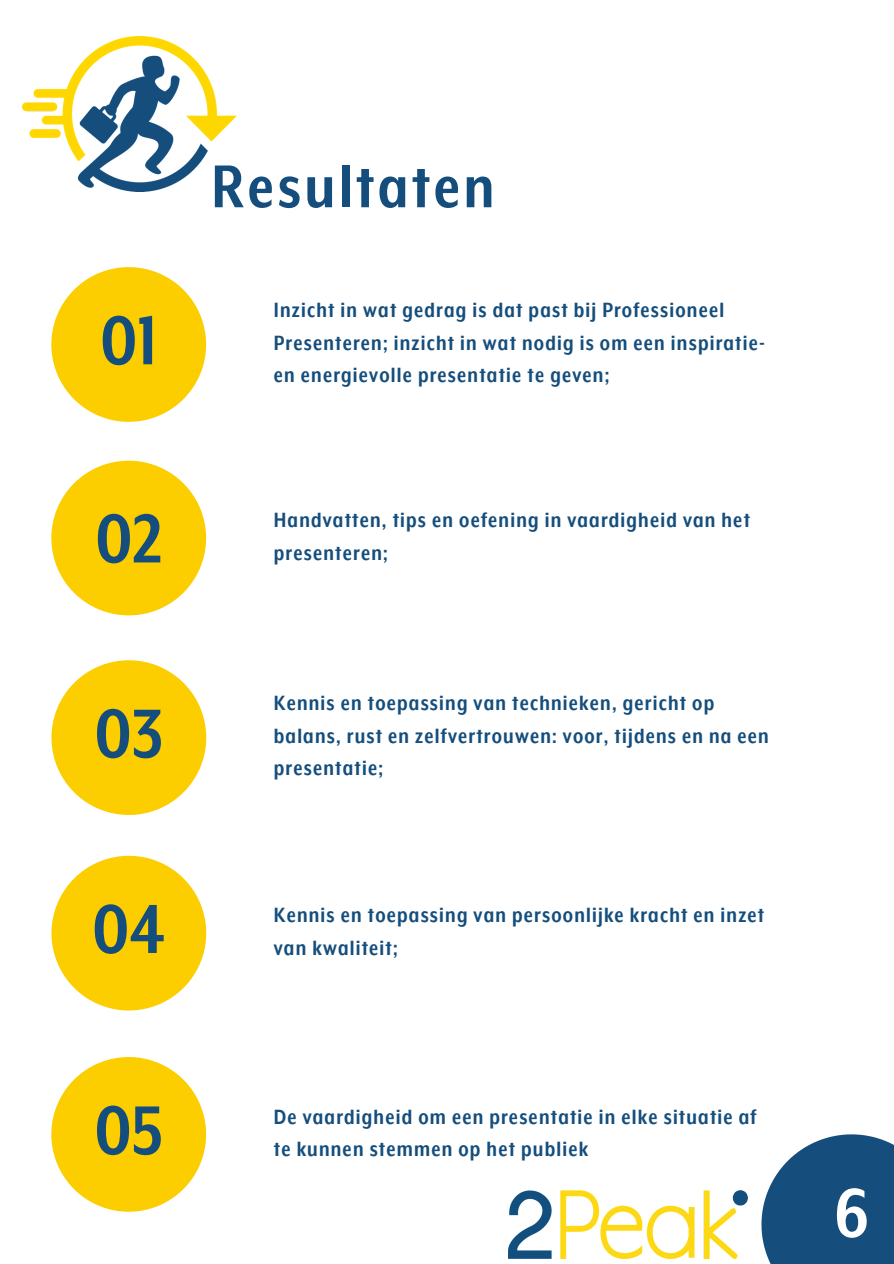
<style>
.page{position:relative;width:894px;height:1264px;background:#fff}
.page>*{position:absolute;margin:0;border:0;box-sizing:border-box;transform-origin:0 0}
.t1{font:700 79.5px "Mr Eaves XL Mod Nar OT";color:#154e7c}
.t2{font:700 79.5px "Mr Eaves XL Mod Nar OT";color:#fff}
.t3{font:700 69.6px "Mr Eaves XL Mod Nar OT";letter-spacing:.05em;color:#154e7c}
.t4{font:700 24px/32.7px "Mr Eaves XL Mod Nar OT";letter-spacing:.05em;color:#154e7c}
</style>
<div class="page">
<img style="left:23px;top:37px;width:214px;height:154px">
<svg style="left:51px;top:267px;width:155px;height:155px"></svg>
<svg style="left:51px;top:460px;width:155px;height:155px"></svg>
<svg style="left:51px;top:855px;width:155px;height:155px"></svg>
<svg style="left:761px;top:1134px;width:132px;height:129px;background:#34658d"></svg>
<svg style="left:51px;top:1057px;width:155px;height:154px"></svg>
<svg style="left:51px;top:660px;width:155px;height:155px"></svg>
<img style="left:508px;top:1190px;width:239px;height:68px">
<h1 class="t1" style="left:100px;top:304px;width:59px">01</h1>
<h1 class="t1" style="left:95px;top:502px;width:68px">02</h1>
<h2 class="t3" style="left:211px;top:155px;width:284px">Resultaten</h2>
<p class="t4" style="left:274px;top:294px;width:492px">Inzicht in wat gedrag is dat past bij Professioneel<br>Presenteren; inzicht in wat nodig is om een inspiratie&shy;en energievolle presentatie te geven;</p>
<p class="t4" style="left:274px;top:505px;width:477px">Handvatten, tips en oefening in vaardigheid van het presenteren;</p>
<h1 class="t1" style="left:94px;top:697px;width:70px">03</h1>
<h1 class="t1" style="left:92px;top:893px;width:75px">04</h1>
<p class="t4" style="left:274px;top:687px;width:496px">Kennis en toepassing van technieken, gericht op balans, rust en zelfvertrouwen: voor, tijdens en na een presentatie;</p>
<p class="t4" style="left:274px;top:899px;width:492px">Kennis en toepassing van persoonlijke kracht en inzet van kwaliteit;</p>
<h1 class="t1" style="left:94px;top:1094px;width:70px">05</h1>
<p class="t4" style="left:274px;top:1101px;width:484px">De vaardigheid om een presentatie in elke situatie af te kunnen stemmen op het publiek</p>
<h1 class="t2" style="left:834px;top:1176px;width:36px">6</h1>
</div>
